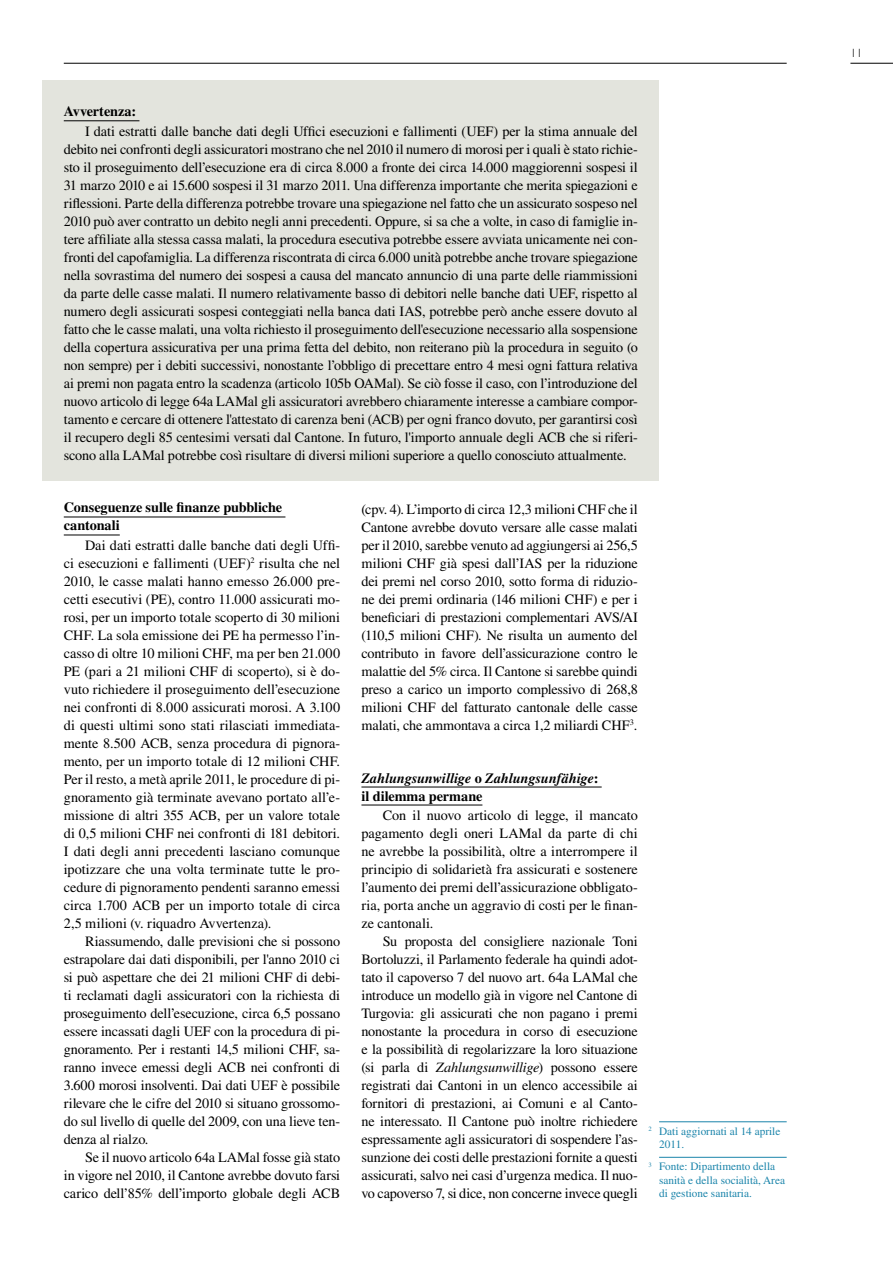
<style>
.page{position:relative;width:893px;height:1263px;background:#fff}
.page>*{position:absolute;margin:0;border:0;box-sizing:border-box;transform-origin:0 0}
.t1{font:14.25px/18px "Times LT Std";letter-spacing:-.01em;color:#000;text-align:justify}
.t2{font:700 14.25px/18px "Times LT Std";letter-spacing:-.005em;color:#000}
.t3{font:italic 700 14.25px/18px "Times LT Std";letter-spacing:-.005em;color:#000}
.t4{font:300 12px "Gill Sans MT Std";color:#000}
.t5{font:11.25px/13.5px "Times LT Std";color:#1a84aa}
.s1{font-style:normal}
.s2{font-style:italic}
</style>
<div class="page">
<hr style="left:64px;top:63px;width:723px;height:1px;background:#000">
<hr style="left:850px;top:63px;width:43px;height:1px;background:#000">
<hr style="left:64px;top:517px;width:221px;height:1px;background:#000">
<hr style="left:64px;top:535px;width:56px;height:1px;background:#000">
<hr style="left:361px;top:787px;width:241px;height:1px;background:#000">
<hr style="left:361px;top:805px;width:121px;height:1px;background:#000">
<div style="left:43px;top:81px;width:616px;height:400px;background:#e3e4dd"></div>
<hr style="left:64px;top:120px;width:75px;height:1px;background:#000">
<hr style="left:659px;top:1121px;width:128px;height:1px;background:#1a84aa">
<hr style="left:659px;top:1157px;width:128px;height:1px;background:#1a84aa">
<p class="t2" style="left:64px;top:102px;width:74px">Avvertenza:</p>
<p class="t1" style="left:64px;top:122px;width:576px;text-indent:21px">I dati estratti dalle banche dati degli Uffici esecuzioni e fallimenti (UEF) per la stima annuale del debito nei confronti degli assicuratori mostrano che nel 2010 il numero di morosi per i quali è stato richie&shy;sto il proseguimento dell’esecuzione era di circa 8.000 a fronte dei circa 14.000 maggiorenni sospesi il 31 marzo 2010 e ai 15.600 sospesi il 31 marzo 2011. Una differenza importante che merita spiegazioni e riflessioni. Parte della differenza potrebbe trovare una spiegazione nel fatto che un assicurato sospeso nel 2010 può aver contratto un debito negli anni precedenti. Oppure, si sa che a volte, in caso di famiglie in&shy;tere affiliate alla stessa cassa malati, la procedura esecutiva potrebbe essere avviata unicamente nei con&shy;fronti del capofamiglia. La differenza riscontrata di circa 6.000 unità potrebbe anche trovare spiegazione nella sovrastima del numero dei sospesi a causa del mancato annuncio di una parte delle riammissioni da parte delle casse malati. Il numero relativamente basso di debitori nelle banche dati UEF, rispetto al numero degli assicurati sospesi conteggiati nella banca dati IAS, potrebbe però anche essere dovuto al fatto che le casse malati, una volta richiesto il proseguimento dell'esecuzione necessario alla sospensione della copertura assicurativa per una prima fetta del debito, non reiterano più la procedura in seguito (o non sempre) per i debiti successivi, nonostante l’obbligo di precettare entro 4 mesi ogni fattura relativa ai premi non pagata entro la scadenza (articolo 105b OAMal). Se ciò fosse il caso, con l’introduzione del nuovo articolo di legge 64a LAMal gli assicuratori avrebbero chiaramente interesse a cambiare compor&shy;tamento e cercare di ottenere l'attestato di carenza beni (ACB) per ogni franco dovuto, per garantirsi così il recupero degli 85 centesimi versati dal Cantone. In futuro, l'importo annuale degli ACB che si riferi&shy;scono alla LAMal potrebbe così risultare di diversi milioni superiore a quello conosciuto attualmente.</p>
<p class="t2" style="left:64px;top:498px;width:220px">Conseguenze sulle finanze pubbliche cantonali</p>
<p class="t1" style="left:64px;top:536px;width:278px;text-indent:21px">Dai dati estratti dalle banche dati degli Uffi&shy;ci esecuzioni e fallimenti (UEF)<sup>2</sup> risulta che nel 2010, le casse malati hanno emesso 26.000 pre&shy;cetti esecutivi (PE), contro 11.000 assicurati mo&shy;rosi, per un importo totale scoperto di 30 milioni CHF. La sola emissione dei PE ha permesso l’in&shy;casso di oltre 10 milioni CHF, ma per ben 21.000<br>PE (pari a 21 milioni CHF di scoperto), si è do&shy;vuto richiedere il proseguimento dell’esecuzione nei confronti di 8.000 assicurati morosi. A 3.100 di questi ultimi sono stati rilasciati immediata&shy;mente 8.500 ACB, senza procedura di pignora&shy;mento, per un importo totale di 12 milioni CHF.<br>Per il resto, a metà aprile 2011, le procedure di pi&shy;gnoramento già terminate avevano portato all’e&shy;missione di altri 355 ACB, per un valore totale di 0,5 milioni CHF nei confronti di 181 debitori.<br>I dati degli anni precedenti lasciano comunque ipotizzare che una volta terminate tutte le pro&shy;cedure di pignoramento pendenti saranno emessi circa 1.700 ACB per un importo totale di circa 2,5 milioni (v. riquadro Avvertenza).</p>
<p class="t1" style="left:64px;top:932px;width:278px;text-indent:21px">Riassumendo, dalle previsioni che si possono estrapolare dai dati disponibili, per l'anno 2010 ci si può aspettare che dei 21 milioni CHF di debi&shy;ti reclamati dagli assicuratori con la richiesta di proseguimento dell’esecuzione, circa 6,5 possano essere incassati dagli UEF con la procedura di pi&shy;gnoramento. Per i restanti 14,5 milioni CHF, sa&shy;ranno invece emessi degli ACB nei confronti di 3.600 morosi insolventi. Dai dati UEF è possibile rilevare che le cifre del 2010 si situano grossomo&shy;do sul livello di quelle del 2009, con una lieve ten&shy;denza al rialzo.</p>
<p class="t1" style="left:64px;top:1148px;width:278px;text-indent:21px">Se il nuovo articolo 64a LAMal fosse già stato in vigore nel 2010, il Cantone avrebbe dovuto farsi carico dell’85% dell’importo globale degli ACB</p>
<p class="t1" style="left:361px;top:500px;width:278px">(cpv. 4). L’importo di circa 12,3 milioni CHF che il Cantone avrebbe dovuto versare alle casse malati per il 2010, sarebbe venuto ad aggiungersi ai 256,5 milioni CHF già spesi dall’IAS per la riduzione dei premi nel corso 2010, sotto forma di riduzio&shy;ne dei premi ordinaria (146 milioni CHF) e per i beneficiari di prestazioni complementari AVS/AI (110,5 milioni CHF). Ne risulta un aumento del contributo in favore dell’assicurazione contro le malattie del 5% circa. Il Cantone si sarebbe quindi preso a carico un importo complessivo di 268,8 milioni CHF del fatturato cantonale delle casse malati, che ammontava a circa 1,2 miliardi CHF<sup>3</sup>.</p>
<p class="t3" style="left:361px;top:768px;width:238px">Zahlungsunwillige <span class="s1">o</span> Zahlungsunfähige<span class="s1">: il dilemma permane</span></p>
<p class="t1" style="left:361px;top:806px;width:278px;text-indent:21px">Con il nuovo articolo di legge, il mancato pagamento degli oneri LAMal da parte di chi ne avrebbe la possibilità, oltre a interrompere il principio di solidarietà fra assicurati e sostenere l’aumento dei premi dell’assicurazione obbligato&shy;ria, porta anche un aggravio di costi per le finan&shy;ze cantonali.</p>
<p class="t1" style="left:361px;top:932px;width:278px;text-indent:21px">Su proposta del consigliere nazionale Toni Bortoluzzi, il Parlamento federale ha quindi adot&shy;tato il capoverso 7 del nuovo art. 64a LAMal che introduce un modello già in vigore nel Cantone di Turgovia: gli assicurati che non pagano i premi nonostante la procedura in corso di esecuzione e la possibilità di regolarizzare la loro situazione (si parla di <span class="s2">Zahlungsunwillige</span>) possono essere registrati dai Cantoni in un elenco accessibile ai fornitori di prestazioni, ai Comuni e al Canto&shy;ne interessato. Il Cantone può inoltre richiedere espressamente agli assicuratori di sospendere l’as&shy;sunzione dei costi delle prestazioni fornite a questi assicurati, salvo nei casi d’urgenza medica. Il nuo&shy;vo capoverso 7, si dice, non concerne invece quegli</p>
<p class="t5" style="left:659px;top:1124px;width:123px;text-indent:-11px"><sup>2</sup> Dati aggiornati al 14 aprile<br>2011.</p>
<p class="t5" style="left:659px;top:1160px;width:127px;text-indent:-11px"><sup>3</sup> Fonte: Dipartimento della sanità e della socialità, Area di gestione sanitaria.</p>
<p class="t4" style="left:850px;top:46px;width:13px">11</p>
</div>
